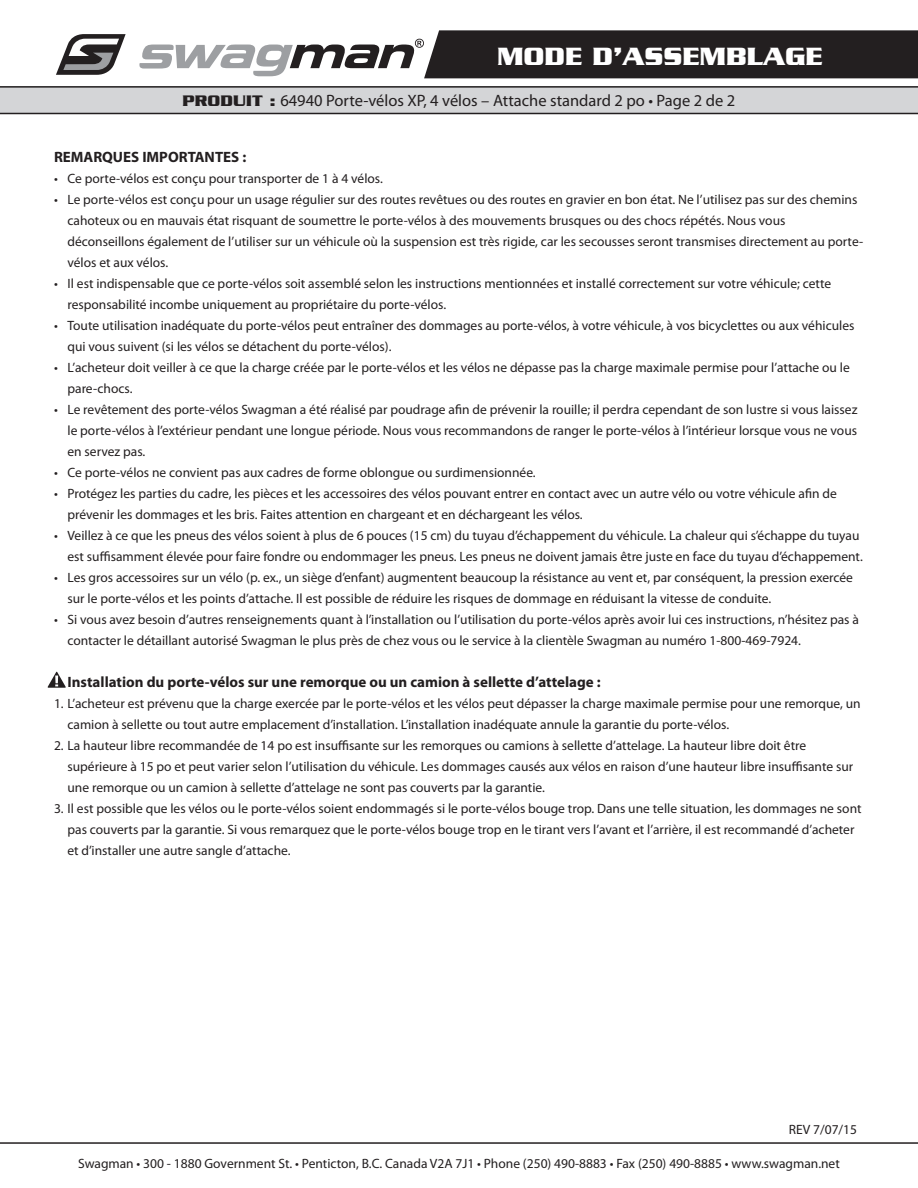
<style>
.page{position:relative;width:918px;height:1188px;background:#fff}
.page>*{position:absolute;margin:0;border:0;box-sizing:border-box;transform-origin:0 0}
.t1{font:700 27px "Serpentine";color:#fff}
.t2{font:16.5px "Myriad Pro";color:#231f20}
.t3{font:700 15px "Myriad Pro";color:#231f20}
.t4{font:13.5px/21px "Myriad Pro";color:#231f20}
.s1{font-family:"Serpentine";font-weight:700}
</style>
<div class="page">
<div style="left:0;top:87px;width:918px;height:26px;background:#d4d5d7"></div>
<hr style="left:0;top:86px;width:918px;height:2px;background:#231f20">
<hr style="left:0;top:113px;width:918px;height:1px;background:#231f20">
<svg style="left:56px;top:34px;width:70px;height:41px"></svg>
<svg style="left:139px;top:30px;width:779px;height:48px"></svg>
<hr style="left:0;top:1142px;width:918px;height:2px;background:#231f20">
<svg style="left:47px;top:672px;width:19px;height:16px"></svg>
<h1 class="t1" style="left:497px;top:40px;width:327px">MODE D’ASSEMBLAGE</h1>
<p class="t2" style="left:183px;top:91px;width:554px"><span class="s1">PRODUIT :</span> 64940 Porte-vélos XP, 4 vélos – Attache standard 2 po • Page 2 de 2</p>
<p class="t3" style="left:54px;top:147px;width:194px">REMARQUES IMPORTANTES :</p>
<p class="t4" style="left:54px;top:168px;width:330px">• Ce porte-vélos est conçu pour transporter de 1 à 4 vélos.</p>
<p class="t4" style="left:68px;top:189px;width:797px;text-indent:-14px">• Le porte-vélos est conçu pour un usage régulier sur des routes revêtues ou des routes en gravier en bon état. Ne l’utilisez pas sur des chemins cahoteux ou en mauvais état risquant de soumettre le porte-vélos à des mouvements brusques ou des chocs répétés. Nous vous déconseillons également de l’utiliser sur un véhicule où la suspension est très rigide, car les secousses seront transmises directement au porte&shy;vélos et aux vélos.</p>
<p class="t4" style="left:68px;top:273px;width:765px;text-indent:-14px">• Il est indispensable que ce porte-vélos soit assemblé selon les instructions mentionnées et installé correctement sur votre véhicule; cette responsabilité incombe uniquement au propriétaire du porte-vélos.</p>
<p class="t4" style="left:68px;top:315px;width:789px;text-indent:-14px">• Toute utilisation inadéquate du porte-vélos peut entraîner des dommages au porte-vélos, à votre véhicule, à vos bicyclettes ou aux véhicules qui vous suivent (si les vélos se détachent du porte-vélos).</p>
<p class="t4" style="left:68px;top:357px;width:784px;text-indent:-14px">• L’acheteur doit veiller à ce que la charge créée par le porte-vélos et les vélos ne dépasse pas la charge maximale permise pour l’attache ou le pare-chocs.</p>
<p class="t4" style="left:68px;top:399px;width:791px;text-align:justify;text-indent:-14px">• Le revêtement des porte-vélos Swagman a été réalisé par poudrage afin de prévenir la rouille; il perdra cependant de son lustre si vous laissez le porte-vélos à l’extérieur pendant une longue période. Nous vous recommandons de ranger le porte-vélos à l’intérieur lorsque vous ne vous en servez pas.</p>
<p class="t4" style="left:54px;top:462px;width:483px">• Ce porte-vélos ne convient pas aux cadres de forme oblongue ou surdimensionnée.</p>
<p class="t4" style="left:68px;top:483px;width:771px;text-indent:-14px">• Protégez les parties du cadre, les pièces et les accessoires des vélos pouvant entrer en contact avec un autre vélo ou votre véhicule afin de prévenir les dommages et les bris. Faites attention en chargeant et en déchargeant les vélos.</p>
<p class="t4" style="left:54px;top:525px;width:810px;text-align:right">• Veillez à ce que les pneus des vélos soient à plus de 6 pouces (15 cm) du tuyau d’échappement du véhicule. La chaleur qui s’échappe du tuyau est suffisamment élevée pour faire fondre ou endommager les pneus. Les pneus ne doivent jamais être juste en face du tuyau d’échappement.</p>
<p class="t4" style="left:68px;top:567px;width:787px;text-indent:-14px">• Les gros accessoires sur un vélo (p. ex., un siège d’enfant) augmentent beaucoup la résistance au vent et, par conséquent, la pression exercée sur le porte-vélos et les points d’attache. Il est possible de réduire les risques de dommage en réduisant la vitesse de conduite.</p>
<p class="t4" style="left:68px;top:609px;width:793px;text-indent:-14px">• Si vous avez besoin d’autres renseignements quant à l’installation ou l’utilisation du porte-vélos après avoir lui ces instructions, n’hésitez pas à contacter le détaillant autorisé Swagman le plus près de chez vous ou le service à la clientèle Swagman au numéro 1-800-469-7924.</p>
<p class="t3" style="left:68px;top:672px;width:535px">Installation du porte-vélos sur une remorque ou un camion à sellette d’attelage :</p>
<p class="t4" style="left:68px;top:693px;width:795px;text-indent:-14px">1. L’acheteur est prévenu que la charge exercée par le porte-vélos et les vélos peut dépasser la charge maximale permise pour une remorque, un camion à sellette ou tout autre emplacement d’installation. L’installation inadéquate annule la garantie du porte-vélos.</p>
<p class="t4" style="left:68px;top:735px;width:787px;text-indent:-14px">2. La hauteur libre recommandée de 14 po est insuffisante sur les remorques ou camions à sellette d’attelage. La hauteur libre doit être supérieure à 15 po et peut varier selon l’utilisation du véhicule. Les dommages causés aux vélos en raison d’une hauteur libre insuffisante sur une remorque ou un camion à sellette d’attelage ne sont pas couverts par la garantie.</p>
<p class="t4" style="left:68px;top:798px;width:796px;text-indent:-14px">3. Il est possible que les vélos ou le porte-vélos soient endommagés si le porte-vélos bouge trop. Dans une telle situation, les dommages ne sont pas couverts par la garantie. Si vous remarquez que le porte-vélos bouge trop en le tirant vers l’avant et l’arrière, il est recommandé d’acheter et d’installer une autre sangle d’attache.</p>
<p class="t4" style="left:789px;top:1119px;width:70px">REV 7/07/15</p>
<p class="t4" style="left:78px;top:1153px;width:763px">Swagman • 300 - 1880 Government St. • Penticton, B.C. Canada V2A 7J1 • Phone (250) 490-8883 • Fax (250) 490-8885 • www.swagman.net</p>
</div>
